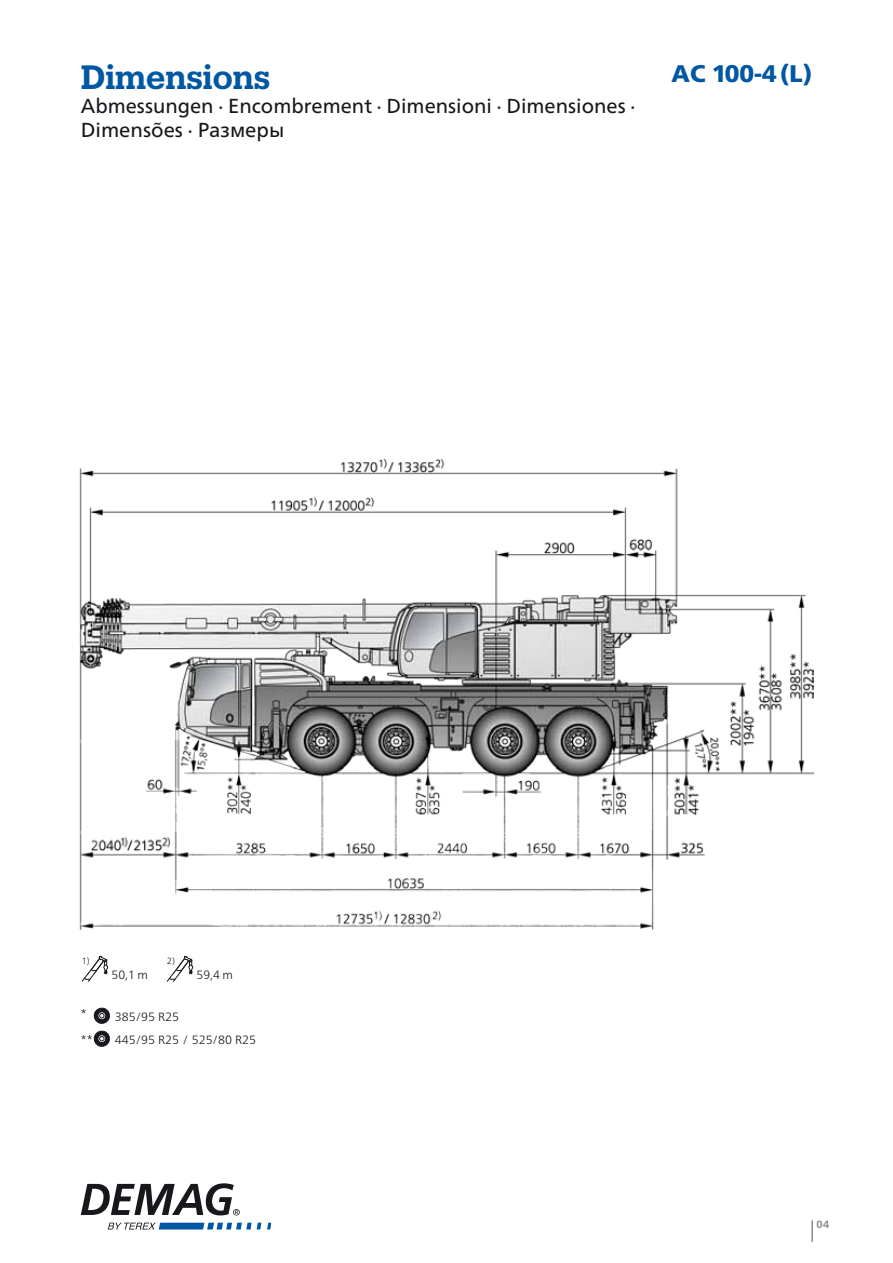
<style>
.page{position:relative;width:893px;height:1263px;background:#fff}
.page>*{position:absolute;margin:0;border:0;box-sizing:border-box;transform-origin:0 0}
.t1{font:600 33px "Produkt";color:#0057a3}
.t2{font:900 24px "Frutiger Neue LTW1 G";color:#0057a3}
.t3{font:20.25px/24px "Frutiger Neue LTW1 G";color:#1a171c}
.t4{font:300 12px "Frutiger Neue LTW1 G";letter-spacing:.005em;color:#1a171c}
.t5{font:700 10.5px "Frutiger Neue LTW1 G";color:#87888a}
.t6{font:300 9px "Frutiger Neue LTW1 G";color:#1a171c}
</style>
<div class="page">
<hr style="left:811px;top:1220px;width:2px;height:22px;background:#87888a">
<svg style="left:81px;top:1183px;width:159px;height:32px"></svg>
<svg style="left:108px;top:1222px;width:163px;height:7px"></svg>
<img style="left:79px;top:459px;width:734px;height:470px">
<svg style="left:82px;top:956px;width:26px;height:26px"></svg>
<svg style="left:167px;top:956px;width:26px;height:26px"></svg>
<svg style="left:93px;top:1008px;width:17px;height:16px"></svg>
<svg style="left:93px;top:1031px;width:17px;height:16px"></svg>
<h1 class="t1" style="left:81px;top:53px;width:191px">Dimensions</h1>
<p class="t2" style="left:672px;top:56px;width:142px">AC 100-4 (L)</p>
<p class="t3" style="left:81px;top:92px;width:556px">Abmessungen · Encombrement · Dimensioni · Dimensiones ·<br>Dimensões · Размеры</p>
<p class="t6" style="left:82px;top:954px;width:9px">1)</p>
<p class="t4" style="left:112px;top:966px;width:38px">50,1 m</p>
<p class="t6" style="left:167px;top:954px;width:9px">2)</p>
<p class="t4" style="left:81px;top:1008px;width:100px">* 385/95 R25</p>
<p class="t4" style="left:197px;top:966px;width:38px">59,4 m</p>
<p class="t4" style="left:81px;top:1031px;width:13px">**</p>
<p class="t4" style="left:115px;top:1031px;width:143px">445/95 R25 / 525/80 R25</p>
<p class="t5" style="left:816px;top:1217px;width:14px">04</p>
</div>
